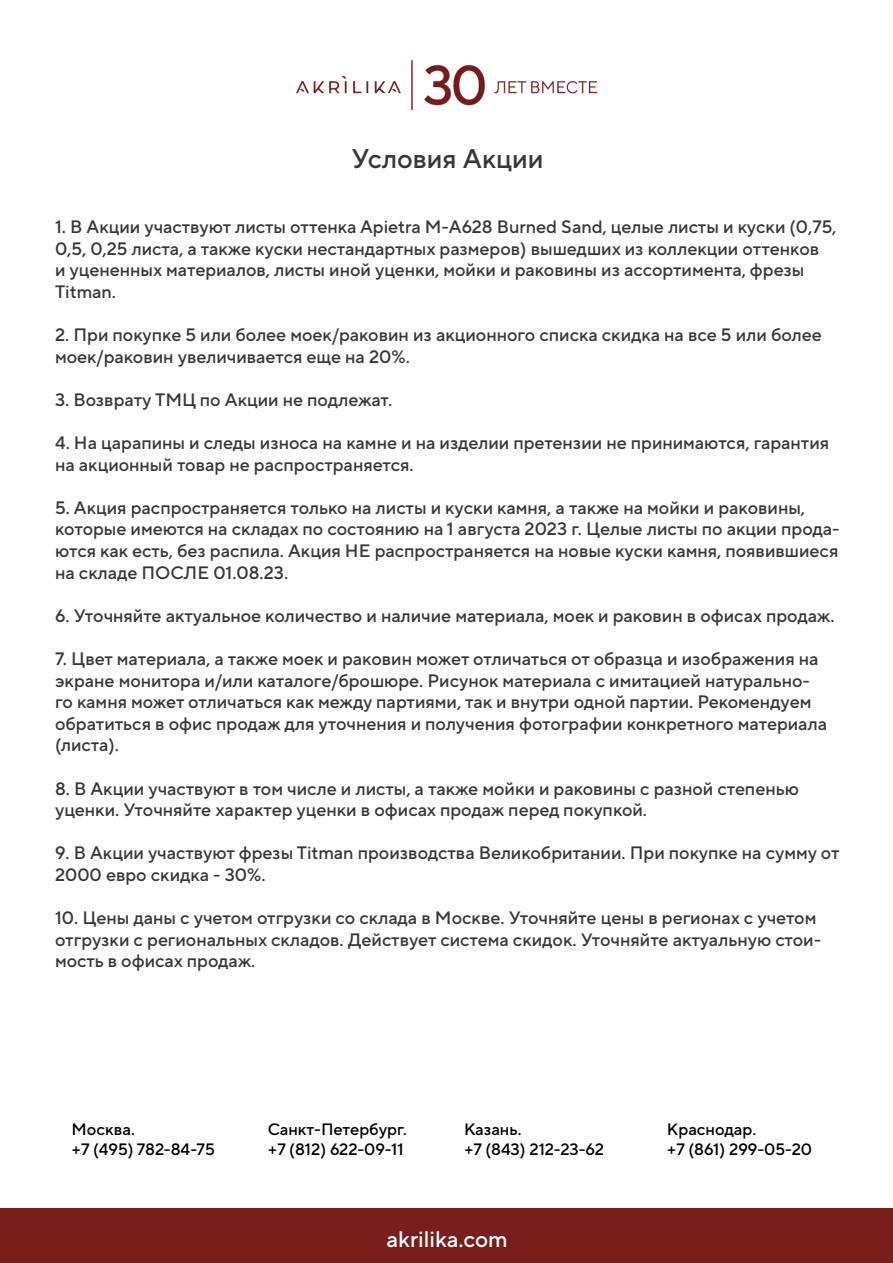
<style>
.page{position:relative;width:893px;height:1263px;background:#fff}
.page>*{position:absolute;margin:0;border:0;box-sizing:border-box;transform-origin:0 0}
.t1{font:500 27px "TT Norms Pro";color:#231f20}
.t2{font:500 22.5px "TT Norms Pro";color:#fff}
.t3{font:500 18px/21.6px "TT Norms Pro";color:#231f20}
.t4{font:500 16.5px "TT Norms Pro";color:#000}
</style>
<div class="page">
<img style="left:297px;top:61px;width:299px;height:48px">
<div style="left:0;top:1209px;width:893px;height:54px;background:#791e1b"></div>
<h1 class="t1" style="left:352px;top:139px;width:193px">Условия Акции</h1>
<p class="t3" style="left:55px;top:216px;width:783px">1. В Акции участвуют листы оттенка Apietra M-A628 Burned Sand, целые листы и куски (0,75, 0,5, 0,25 листа, а также куски нестандартных размеров) вышедших из коллекции оттенков<br>и уцененных материалов, листы иной уценки, мойки и раковины из ассортимента, фрезы Titman.</p>
<p class="t3" style="left:55px;top:324px;width:768px">2. При покупке 5 или более моек/раковин из акционного списка скидка на все 5 или более моек/раковин увеличивается еще на 20%.</p>
<p class="t3" style="left:55px;top:389px;width:339px">3. Возврату ТМЦ по Акции не подлежат.</p>
<p class="t3" style="left:55px;top:432px;width:776px">4. На царапины и следы износа на камне и на изделии претензии не принимаются, гарантия на акционный товар не распространяется.</p>
<p class="t3" style="left:55px;top:497px;width:786px">5. Акция распространяется только на листы и куски камня, а также на мойки и раковины, которые имеются на складах по состоянию на 1 августа 2023 г. Целые листы по акции прода&shy;ются как есть, без распила. Акция НЕ распространяется на новые куски камня, появившиеся на складе ПОСЛЕ 01.08.23.</p>
<p class="t3" style="left:55px;top:605px;width:781px">6. Уточняйте актуальное количество и наличие материала, моек и раковин в офисах продаж.</p>
<p class="t3" style="left:55px;top:648px;width:773px">7. Цвет материала, а также моек и раковин может отличаться от образца и изображения на экране монитора и/или каталоге/брошюре. Рисунок материала с имитацией натурально&shy;го камня может отличаться как между партиями, так и внутри одной партии. Рекомендуем обратиться в офис продаж для уточнения и получения фотографии конкретного материала (листа).</p>
<p class="t3" style="left:55px;top:777px;width:745px">8. В Акции участвуют в том числе и листы, а также мойки и раковины с разной степенью уценки. Уточняйте характер уценки в офисах продаж перед покупкой.</p>
<p class="t3" style="left:55px;top:842px;width:786px">9. В Акции участвуют фрезы Titman производства Великобритании. При покупке на сумму от<br>2000 евро скидка - 30%.</p>
<p class="t3" style="left:55px;top:907px;width:767px">10. Цены даны с учетом отгрузки со склада в Москве. Уточняйте цены в регионах с учетом отгрузки с региональных складов. Действует система скидок. Уточняйте актуальную стои&shy;мость в офисах продаж.</p>
<p class="t4" style="left:72px;top:1117px;width:65px">Москва.</p>
<p class="t4" style="left:72px;top:1137px;width:145px">+7 (495) 782-84-75</p>
<p class="t4" style="left:268px;top:1117px;width:141px">Санкт-Петербург.</p>
<p class="t4" style="left:268px;top:1137px;width:137px">+7 (812) 622-09-11</p>
<p class="t4" style="left:464px;top:1117px;width:59px">Казань.</p>
<p class="t4" style="left:464px;top:1137px;width:142px">+7 (843) 212-23-62</p>
<p class="t2" style="left:387px;top:1222px;width:122px">akrilika.com</p>
<p class="t4" style="left:667px;top:1117px;width:91px">Краснодар.</p>
<p class="t4" style="left:667px;top:1137px;width:147px">+7 (861) 299-05-20</p>
</div>
